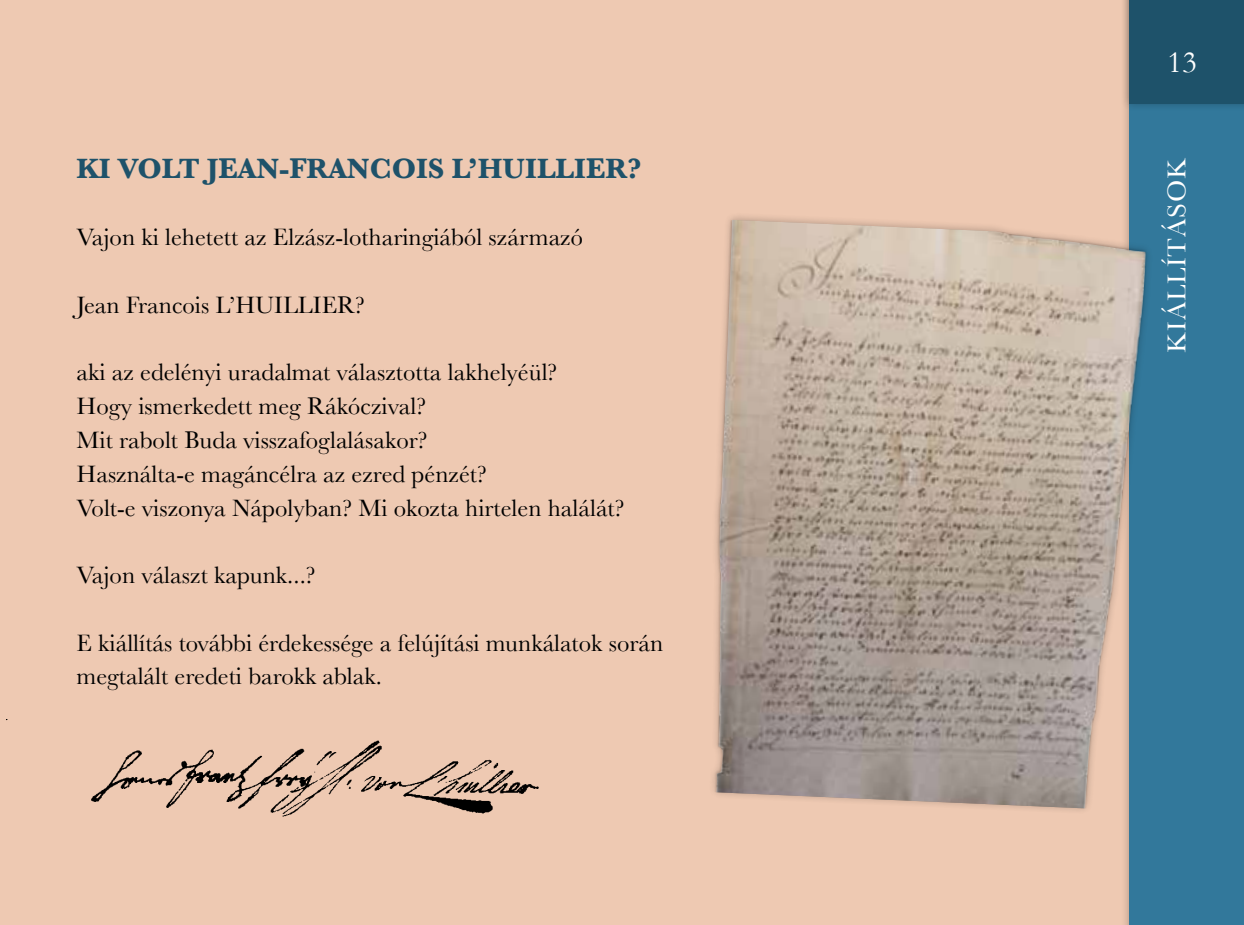
<style>
.page{position:relative;width:1244px;height:925px;background:#fff}
.page>*{position:absolute;margin:0;border:0;box-sizing:border-box;transform-origin:0 0}
.t1{font:31.5px "Garamond";color:#fff}
.t2{font:700 29.25px "Baskerville";color:#1e526a}
.t3{font:27px "Baskerville";letter-spacing:.03em;color:#fff}
.t4{font:24.75px/33.8px "Baskerville";color:#000}
</style>
<div class="page">
<div style="left:0;top:0;width:1167px;height:925px;background:#eec9b2"></div>
<div style="left:1129px;top:0;width:115px;height:925px;background:#32789b"></div>
<div style="left:1121px;top:0;width:123px;height:112px;background:#000;opacity:.25"></div>
<div style="left:1129px;top:0;width:115px;height:104px;background:#1e526a"></div>
<img style="left:6px;top:719px;width:533px;height:98px">
<img style="left:716px;top:220px;width:430px;height:588px">
<p class="t2" style="left:77px;top:151px;width:566px">KI VOLT JEAN-FRANCOIS L’HUILLIER?</p>
<p class="t4" style="left:77px;top:220px;width:508px">Vajon ki lehetett az Elzász-lotharingiából származó</p>
<p class="t4" style="left:77px;top:288px;width:290px">Jean Francois l’Huillier?</p>
<p class="t4" style="left:77px;top:355px;width:549px">aki az edelényi uradalmat választotta lakhelyéül?<br>Hogy ismerkedett meg Rákóczival?<br>Mit rabolt Buda visszafoglalásakor?<br>Használta-e magáncélra az ezred pénzét?<br>Volt-e viszonya Nápolyban? Mi okozta hirtelen halálát?</p>
<p class="t4" style="left:77px;top:558px;width:241px">Vajon választ kapunk...?</p>
<p class="t4" style="left:77px;top:625px;width:588px">E kiállítás további érdekessége a felújítási munkálatok során megtalált eredeti barokk ablak.</p>
<p class="t1" style="left:1167px;top:43px;width:31px">13</p>
<p class="t3" style="left:1161px;top:352px;width:187px;rotate:-90deg">kiállítás ok</p>
</div>
